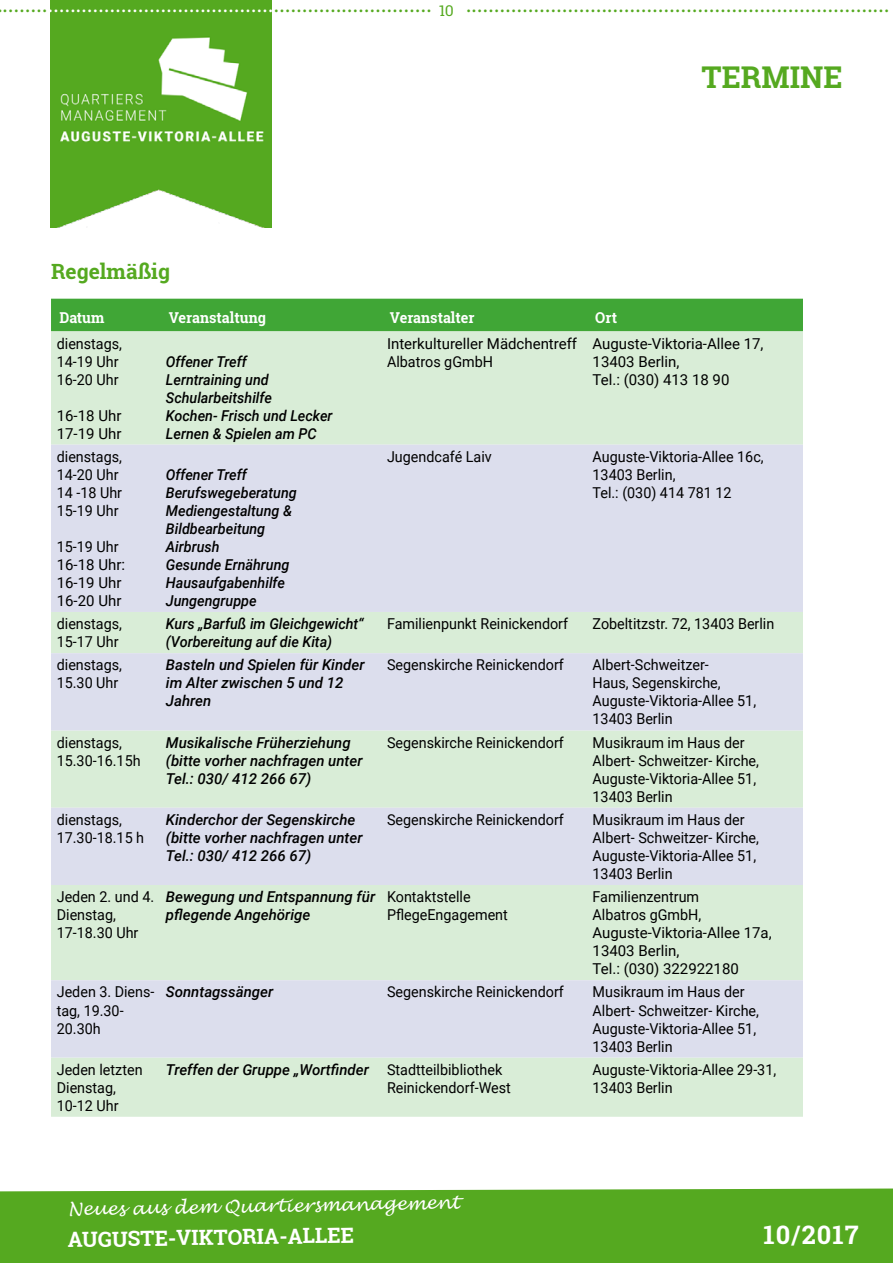
<style>
.page{position:relative;width:893px;height:1263px;background:#fff}
.page>*{position:absolute;margin:0;border:0;box-sizing:border-box;transform-origin:0 0}
.t1{font:700 30px "Roboto Slab";color:#55a920}
.t2{font:700 25.5px "Roboto Slab";letter-spacing:.04em;color:#fff}
.t3{font:700 21px "Roboto Slab";color:#fff}
.t4{font:700 21px "Roboto Slab";color:#55a920}
.t5{font:700 18px "Minion Pro";color:#55a920}
.t6{font:italic 18px "Lucida Handwriting";color:#fff}
.t7{font:15px/18px "Roboto";color:#000;scale:.96 1}
.t8{font:italic 500 15px/18px "Roboto";color:#000}
.t9{font:italic 500 15px/18px "Roboto";color:#000;scale:.96 1}
.t10{font:15px/18px "Roboto";color:#000}
.t11{font:700 15px "Roboto Slab";color:#fff;scale:.96 1}
.t12{font:15px "Roboto Slab";color:#55a920}
.s1{color:#fff}
.s2{font-weight:500;font-style:italic}
</style>
<div class="page">
<div style="left:0;top:1188px;width:893px;height:75px;background:#55a920"></div>
<div style="left:51px;top:299px;width:752px;height:32px;background:#40a636"></div>
<div style="left:51px;top:331px;width:752px;height:786px;background:#d9edd7"></div>
<svg style="left:51px;top:445px;width:752px;height:612px;background:#dae3e5"></svg>
<img style="left:50px;top:0;width:222px;height:227px">
<p class="t12" style="left:439px;top:0;width:16px">10</p>
<p class="t5" style="left:3px;top:-7px;width:888px">........<span class="s1">........................................</span>.............................................................................................................</p>
<h3 class="t4" style="left:51px;top:257px;width:120px">Regelmäßig</h3>
<h1 class="t1" style="left:702px;top:56px;width:142px">TERMINE</h1>
<p class="t11" style="left:60px;top:307px;width:48px">Datum</p>
<p class="t11" style="left:169px;top:307px;width:103px">Veranstaltung</p>
<p class="t11" style="left:390px;top:307px;width:90px">Veranstalter</p>
<p class="t11" style="left:595px;top:307px;width:24px">Ort</p>
<p class="t7" style="left:57px;top:334px;width:70px">dienstags,<br>14-19 Uhr<br>16-20 Uhr</p>
<p class="t10" style="left:57px;top:406px;width:66px">16-18 Uhr<br>17-19 Uhr</p>
<p class="t10" style="left:387px;top:334px;width:192px">Interkultureller Mädchentreff<br>Albatros gGmbH</p>
<p class="t10" style="left:593px;top:334px;width:172px">Auguste-Viktoria-Allee 17,<br>13403 Berlin,<br>Tel.: (030) 413 18 90</p>
<p class="t9" style="left:166px;top:352px;width:175px">Offener Treff<br>Lerntraining und<br>Schularbeitshilfe<br>Kochen- Frisch und Lecker<br>Lernen &amp; Spielen am PC</p>
<p class="t7" style="left:57px;top:447px;width:70px">dienstags,<br>14-20 Uhr<br>14 -18 Uhr<br>15-19 Uhr</p>
<p class="t7" style="left:57px;top:537px;width:73px">15-19 Uhr<br>16-18 Uhr:<br>16-19 Uhr<br>16-20 Uhr</p>
<p class="t9" style="left:166px;top:465px;width:138px">Offener Treff<br>Berufswegeberatung<br>Mediengestaltung &amp;<br>Bildbearbeitung<br>Airbrush<br>Gesunde Ernährung<br>Hausaufgabenhilfe<br>Jungengruppe</p>
<p class="t7" style="left:387px;top:447px;width:111px">Jugendcafé Laiv</p>
<p class="t7" style="left:593px;top:447px;width:180px">Auguste-Viktoria-Allee 16c,<br>13403 Berlin,<br>Tel.: (030) 414 781 12</p>
<p class="t7" style="left:57px;top:614px;width:70px">dienstags,<br>15-17 Uhr</p>
<p class="t9" style="left:166px;top:614px;width:207px">Kurs „Barfuß im Gleichgewicht“ (Vorbereitung auf die Kita)</p>
<p class="t7" style="left:387px;top:614px;width:190px">Familienpunkt Reinickendorf</p>
<p class="t7" style="left:592px;top:614px;width:191px">Zobeltitzstr. 72, 13403 Berlin</p>
<p class="t7" style="left:57px;top:655px;width:70px">dienstags,<br>15.30 Uhr</p>
<p class="t8" style="left:166px;top:655px;width:200px">Basteln und Spielen für Kinder im Alter zwischen 5 und 12<br>Jahren</p>
<p class="t7" style="left:387px;top:655px;width:186px">Segenskirche Reinickendorf</p>
<p class="t7" style="left:593px;top:655px;width:172px">Albert-Schweitzer-<br>Haus, Segenskirche,<br>Auguste-Viktoria-Allee 51,<br>13403 Berlin</p>
<p class="t7" style="left:57px;top:733px;width:89px">dienstags,<br>15.30-16.15h</p>
<p class="t8" style="left:166px;top:733px;width:198px">Musikalische Früherziehung (bitte vorher nachfragen unter<br>Tel.: 030/ 412 266 67)</p>
<p class="t7" style="left:387px;top:733px;width:186px">Segenskirche Reinickendorf</p>
<p class="t7" style="left:593px;top:733px;width:175px">Musikraum im Haus der<br>Albert- Schweitzer- Kirche,<br>Auguste-Viktoria-Allee 51,<br>13403 Berlin</p>
<p class="t7" style="left:57px;top:810px;width:93px">dienstags,<br>17.30-18.15 h</p>
<p class="t8" style="left:166px;top:810px;width:198px">Kinderchor der Segenskirche (bitte vorher nachfragen unter<br>Tel.: 030/ 412 266 67)</p>
<p class="t7" style="left:387px;top:810px;width:186px">Segenskirche Reinickendorf</p>
<p class="t7" style="left:593px;top:810px;width:175px">Musikraum im Haus der<br>Albert- Schweitzer- Kirche,<br>Auguste-Viktoria-Allee 51,<br>13403 Berlin</p>
<p class="t7" style="left:57px;top:887px;width:103px">Jeden 2. und 4.<br>Dienstag,<br>17-18.30 Uhr</p>
<p class="t8" style="left:166px;top:887px;width:211px">Bewegung und Entspannung für pflegende Angehörige</p>
<p class="t7" style="left:387px;top:887px;width:127px">Kontaktstelle<br>PflegeEngagement</p>
<p class="t7" style="left:593px;top:887px;width:188px">Familienzentrum<br>Albatros gGmbH,<br>Auguste-Viktoria-Allee 17a,<br>13403 Berlin,<br>Tel.: (030) 322922180</p>
<p class="t7" style="left:57px;top:982px;width:103px">Jeden 3. Diens&shy;tag, 19.30-<br>20.30h</p>
<p class="t8" style="left:166px;top:982px;width:109px">Sonntagssänger</p>
<p class="t7" style="left:387px;top:982px;width:186px">Segenskirche Reinickendorf</p>
<p class="t7" style="left:593px;top:982px;width:175px">Musikraum im Haus der<br>Albert- Schweitzer- Kirche,<br>Auguste-Viktoria-Allee 51,<br>13403 Berlin</p>
<p class="t7" style="left:57px;top:1060px;width:91px">Jeden letzten<br>Dienstag,<br>10-12 Uhr</p>
<p class="t7" style="left:387px;top:1060px;width:131px;text-indent:-221px"><span class="s2">Treffen der Gruppe „Wortfinder</span> Stadtteilbibliothek<br>Reinickendorf-West</p>
<p class="t7" style="left:593px;top:1060px;width:193px">Auguste-Viktoria-Allee 29-31,<br>13403 Berlin</p>
<p class="t6" style="left:68px;top:1198px;width:393px;rotate:-1deg">Neues aus dem Quartiersmanagement</p>
<h3 class="t3" style="left:67px;top:1225px;width:288px;rotate:-1deg">AUGUSTE-VIKTORIA-ALLEE</h3>
<h2 class="t2" style="left:764px;top:1218px;width:96px">10/2017</h2>
</div>
